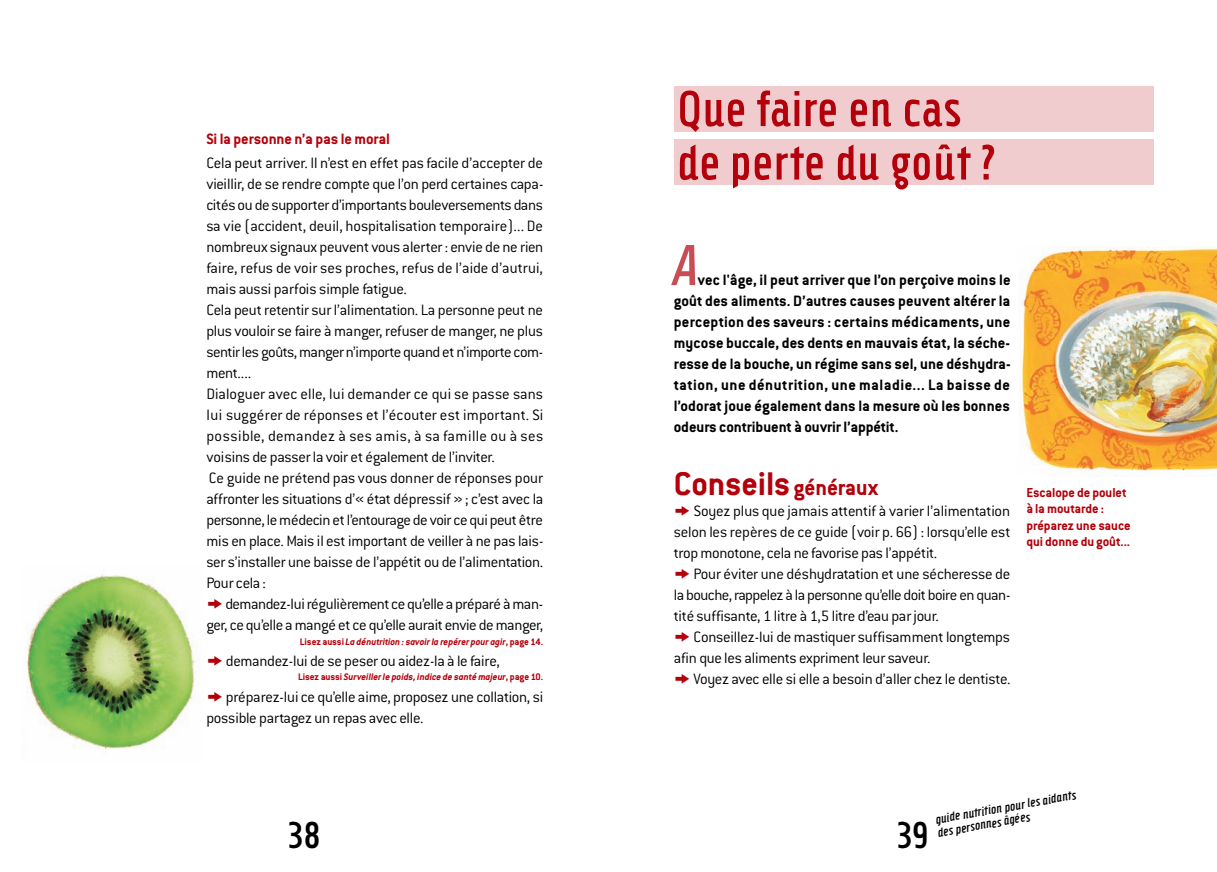
<style>
.page{position:relative;width:1217px;height:872px;background:#fff}
.page>*{position:absolute;margin:0;border:0;box-sizing:border-box;transform-origin:0 0}
.t1{font:italic 60px "Hybrid";color:#c94d54}
.t2{font:52.5px/53.4px "Hybrid";letter-spacing:-.01em;color:#b3000b}
.t3{font:39px "Hybrid";color:#000}
.t4{font:700 36px "Conduit ITC";letter-spacing:-.005em;color:#b3000b}
.t5{font:300 16.5px/21px "Conduit ITC";letter-spacing:-.015em;color:#000}
.t6{font:700 16.5px/21px "Conduit ITC";letter-spacing:-.005em;color:#000;text-align:justify}
.t7{font:700 16.5px "Conduit ITC";letter-spacing:-.005em;color:#b3000b}
.t8{font:700 14.25px/16.5px "Conduit ITC";letter-spacing:-.005em;color:#b3000b}
.t9{font:italic 13.5px/13.5px "Hybrid";color:#000}
.t10{font:italic 700 10.5px "Conduit ITC";letter-spacing:-.005em;color:#b3000b}
.s1{font-family:"Zeal";font-weight:400;font-size:17.25px;color:#b3000b}
.s2{font-style:normal}
.s3{font-size:24px}
</style>
<div class="page">
<img style="left:26px;top:574px;width:170px;height:175px">
<div style="left:674px;top:140px;width:478px;height:45px;background:#f0ccce"></div>
<div style="left:674px;top:86px;width:478px;height:45px;background:#f0ccce"></div>
<img style="left:1021px;top:246px;width:195px;height:230px">
<p class="t7" style="left:206px;top:134px;width:185px">Si la personne n’a pas le moral</p>
<p class="t5" style="left:206px;top:154px;width:338px">Cela peut arriver. Il n’est en effet pas facile d’accepter de vieillir, de se rendre compte que l’on perd certaines capa&shy;cités ou de supporter d’importants bouleversements dans sa vie (accident, deuil, hospitalisation temporaire)... De nombreux signaux peuvent vous alerter : envie de ne rien faire, refus de voir ses proches, refus de l’aide d’autrui, mais aussi parfois simple fatigue.<br>Cela peut retentir sur l’alimentation. La personne peut ne plus vouloir se faire à manger, refuser de manger, ne plus sentir les goûts, manger n’importe quand et n’importe com&shy;ment....<br>Dialoguer avec elle, lui demander ce qui se passe sans lui suggérer de réponses et l’écouter est important. Si possible, demandez à ses amis, à sa famille ou à ses voisins de passer la voir et également de l’inviter.<br>Ce guide ne prétend pas vous donner de réponses pour affronter les situations d’« état dépressif » ; c’est avec la personne, le médecin et l’entourage de voir ce qui peut être mis en place. Mais il est important de veiller à ne pas lais&shy;ser s’installer une baisse de l’appétit ou de l’alimentation.<br>Pour cela :<br><span class="s1">k</span>demandez-lui régulièrement ce qu’elle a préparé à man&shy;ger, ce qu’elle a mangé et ce qu’elle aurait envie de manger,</p>
<p class="t10" style="left:300px;top:638px;width:245px"><span class="s2">Lisez aussi</span> La dénutrition : savoir la repérer pour agir<span class="s2">, page 14.</span></p>
<p class="t5" style="left:206px;top:652px;width:295px"><span class="s1">k</span> demandez-lui de se peser ou aidez-la à le faire,</p>
<p class="t10" style="left:298px;top:673px;width:246px"><span class="s2">Lisez aussi</span> Surveiller le poids, indice de santé majeur<span class="s2">, page 10.</span></p>
<p class="t5" style="left:206px;top:688px;width:338px"><span class="s1">k</span> préparez-lui ce qu’elle aime, proposez une collation, si possible partagez un repas avec elle.</p>
<h3 class="t3" style="left:287px;top:811px;width:36px">38</h3>
<h2 class="t2" style="left:677px;top:81px;width:321px">Que faire en cas de perte du goût?</h2>
<h1 class="t1" style="left:672px;top:229px;width:30px">A</h1>
<p class="t6" style="left:673px;top:271px;width:338px;text-indent:24px">vec l'âge, il peut arriver que l’on perçoive moins le goût des aliments. D’autres causes peuvent altérer la perception des saveurs : certains médicaments, une mycose buccale, des dents en mauvais état, la séche&shy;resse de la bouche, un régime sans sel, une déshydra&shy;tation, une dénutrition, une maladie... La baisse de l’odorat joue également dans la mesure où les bonnes odeurs contribuent à ouvrir l’appétit.</p>
<h3 class="t4" style="left:673px;top:472px;width:205px">Conseils<span class="s3">généraux</span></h3>
<p class="t5" style="left:673px;top:502px;width:338px"><span class="s1">k</span> Soyez plus que jamais attentif à varier l’alimentation selon les repères de ce guide (voir p. 66) : lorsqu’elle est trop monotone, cela ne favorise pas l’appétit.<br><span class="s1">k</span> Pour éviter une déshydratation et une sécheresse de la bouche, rappelez à la personne qu’elle doit boire en quan&shy;tité suffisante, 1 litre à 1,5 litre d’eau par jour.<br><span class="s1">k</span> Conseillez-lui de mastiquer suffisamment longtemps afin que les aliments expriment leur saveur.<br><span class="s1">k</span> Voyez avec elle si elle a besoin d’aller chez le dentiste.</p>
<p class="t8" style="left:1026px;top:485px;width:106px">Escalope de poulet à la moutarde : préparez une sauce qui donne du goût...</p>
<h3 class="t3" style="left:896px;top:811px;width:34px">39</h3>
<p class="t9" style="left:934px;top:812px;width:144px;rotate:-10deg">guide nutrition pour les aidants des personnes âgées</p>
</div>
